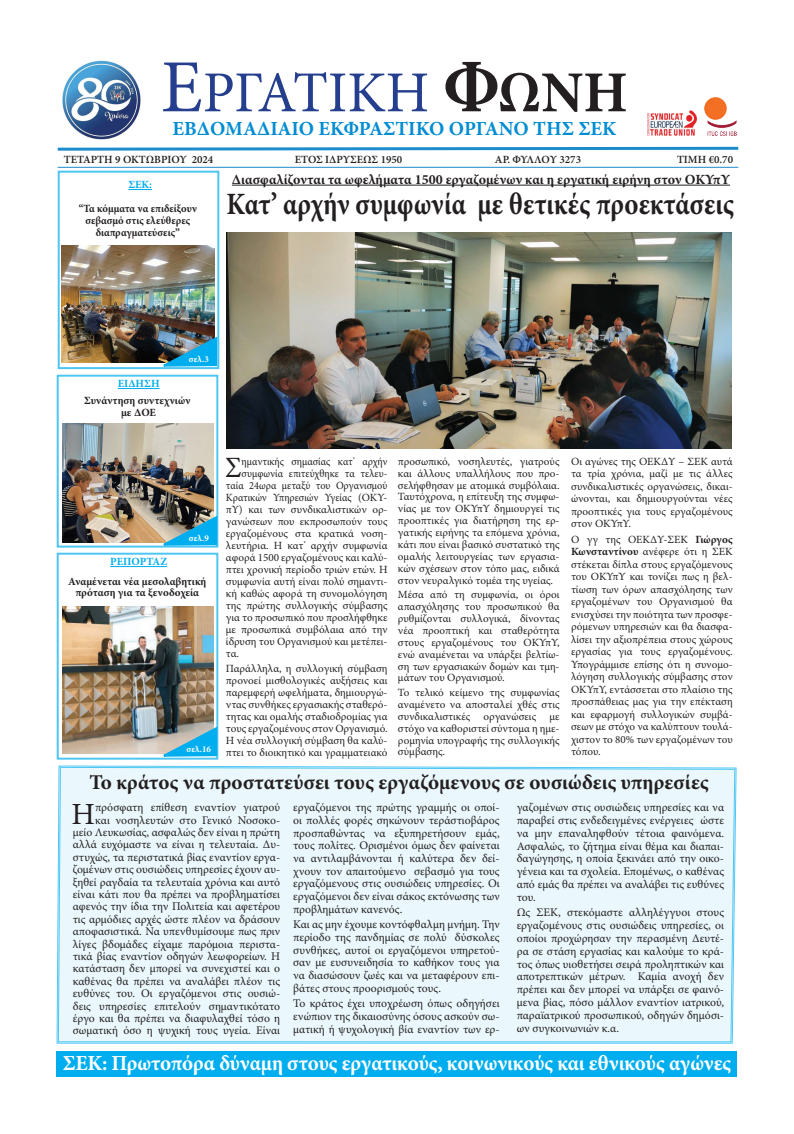
<style>
.page{position:relative;width:794px;height:1134px;background:#fff}
.page>*{position:absolute;margin:0;border:0;box-sizing:border-box;transform-origin:0 0}
.t1{font:58px "Minion Pro";letter-spacing:-.005em;color:#253f8e}
.t2{font:700 31px "Minion Pro";color:#231f20;scale:.86 1}
.t3{font:30.8px "Minion Pro";color:#231f20}
.t4{font:29.5px "Minion Pro";color:#231f20;scale:.94 1}
.t5{font:700 21.5px "Minion Pro";letter-spacing:-.01em;color:#fff}
.t6{font:700 21px "Minion Pro";letter-spacing:.005em;color:#231f20}
.t7{font:700 20px "Minion Pro";color:#008cd3}
.t8{font:700 14px "Minion Pro";color:#231f20}
.t9{font:11.7px/12.4px "Minion Pro";color:#231f20;text-align:justify}
.t10{font:11px/12.5px "Minion Pro";color:#231f20;text-align:justify}
.t11{font:11px "Minion Pro";color:#231f20;scale:.94 1}
.t12{font:700 11px/11px "Minion Pro";color:#231f20;text-align:center}
.t13{font:700 11px/12px "Minion Pro";color:#231f20;text-align:center;scale:.96 1}
.t14{font:600 11px "Minion Pro";color:#231f20}
.t15{font:700 11px "Minion Pro";color:#00aeef}
.t16{font:700 9px "Minion Pro";color:#fff}
.s1{font-size:75px}
.s2{font-weight:700;font-size:75px;color:#231f20}
.s3{font-weight:700;color:#231f20}
.s4{font-weight:700}
</style>
<div class="page">
<img style="left:62px;top:246px;width:153px;height:117px">
<img style="left:63px;top:424px;width:150px;height:118px">
<hr style="left:118px;top:388px;width:42px;height:1px;background:#00aeef">
<svg style="left:156px;top:514px;width:63px;height:33px;background:#529aaf"></svg>
<img style="left:62px;top:60px;width:79px;height:80px">
<hr style="left:232px;top:185px;width:498px;height:1px;background:#231f20">
<svg style="left:56px;top:765px;width:681px;height:287px"></svg>
<div style="left:58px;top:767px;width:677px;height:275px;background:#eaf7fc"></div>
<svg style="left:128px;top:189px;width:24px;height:1px"></svg>
<img style="left:63px;top:606px;width:150px;height:147px">
<hr style="left:110px;top:566px;width:57px;height:1px;background:#00aeef">
<svg style="left:156px;top:725px;width:63px;height:33px;background:#67aec5"></svg>
<img style="left:227px;top:233px;width:504px;height:215px">
<img style="left:156px;top:335px;width:63px;height:33px">
<img style="left:704px;top:98px;width:32px;height:38px">
<img style="left:647px;top:111px;width:49px;height:24px">
<svg style="left:57px;top:146px;width:682px;height:5px"></svg>
<hr style="left:58px;top:167px;width:680px;height:1px;background:#1d8ccc">
<div style="left:57px;top:1051px;width:680px;height:26px;background:#00aeef"></div>
<p class="t1" style="left:161px;top:54px;width:468px"><span class="s1">Ε</span>ΡΓΑΤΙΚΗ <span class="s2">Φ</span><span class="s3">ΩΝΗ</span></p>
<p class="t7" style="left:173px;top:115px;width:445px">ΕΒΔΟΜΑΔΙΑΙΟ ΕΚΦΡΑΣΤΙΚΟ ΟΡΓΑΝΟ ΤΗΣ ΣΕΚ</p>
<p class="t14" style="left:64px;top:151px;width:151px">ΤΕΤΑΡΤΗ 9 ΟΚΤΩΒΡΙΟΥ 2024</p>
<p class="t14" style="left:495px;top:151px;width:88px">ΑΡ. ΦΥΛΛΟΥ 3273</p>
<p class="t14" style="left:295px;top:151px;width:109px">ΕΤΟΣ ΙΔΡΥΣΕΩΣ 1950</p>
<p class="t14" style="left:677px;top:151px;width:58px">ΤΙΜΗ €0.70</p>
<p class="t15" style="left:128px;top:177px;width:25px">ΣΕΚ:</p>
<p class="t13" style="left:79px;top:202px;width:124px">“Τα κόμματα να επιδείξουν σεβασμό στις ελεύθερες διαπραγματεύσεις”</p>
<p class="t8" style="left:232px;top:169px;width:499px">Διασφαλίζονται τα ωφελήματα 1500 εργαζομένων και η εργατική ειρήνη στον ΟΚΥπΥ</p>
<p class="t2" style="left:226px;top:183px;width:591px">Κατ’ αρχήν συμφωνία με θετικές προεκτάσεις</p>
<p class="t16" style="left:189px;top:353px;width:22px">σελ.3</p>
<p class="t15" style="left:118px;top:376px;width:43px">ΕΙΔΗΣΗ</p>
<p class="t12" style="left:84px;top:394px;width:108px">Συνάντηση συντεχνιών</p>
<p class="t12" style="left:121px;top:406px;width:36px">με ΔΟΕ</p>
<p class="t16" style="left:189px;top:532px;width:22px">σελ.9</p>
<p class="t15" style="left:110px;top:554px;width:58px">ΡΕΠΟΡΤΑΖ</p>
<p class="t12" style="left:68px;top:575px;width:140px">Αναμένεται νέα μεσολαβητική πρόταση για τα ξενοδοχεία</p>
<p class="t16" style="left:187px;top:743px;width:26px">σελ.16</p>
<p class="t4" style="left:225px;top:448px;width:19px">Σ</p>
<p class="t11" style="left:241px;top:454px;width:157px">ημαντικής σημασίας κατ’ αρχήν</p>
<p class="t11" style="left:241px;top:466px;width:157px">συμφωνία επιτεύχθηκε τα τελευ-</p>
<p class="t11" style="left:226px;top:478px;width:173px">ταία 24ωρα μεταξύ του Οργανισμού</p>
<p class="t11" style="left:226px;top:490px;width:173px">Κρατικών Υπηρεσιών Υγείας (ΟΚΥ-</p>
<p class="t10" style="left:226px;top:503px;width:163px">πΥ) και των συνδικαλιστικών ορ-</p>
<p class="t10" style="left:226px;top:515px;width:163px">γανώσεων που εκπροσωπούν τους</p>
<p class="t10" style="left:226px;top:527px;width:163px">εργαζομένους στα κρατικά νοση-</p>
<p class="t10" style="left:226px;top:539px;width:163px">λευτήρια. Η κατ’ αρχήν συμφωνία</p>
<p class="t10" style="left:226px;top:551px;width:163px">αφορά 1500 εργαζομένους και καλύ-</p>
<p class="t10" style="left:226px;top:563px;width:163px">πτει χρονική περίοδο τριών ετών. Η</p>
<p class="t10" style="left:226px;top:575px;width:163px">συμφωνία αυτή είναι πολύ σημαντι-</p>
<p class="t10" style="left:226px;top:587px;width:163px">κή καθώς αφορά τη συνομολόγηση</p>
<p class="t10" style="left:226px;top:599px;width:163px">της πρώτης συλλογικής σύμβασης</p>
<p class="t10" style="left:226px;top:611px;width:163px">για το προσωπικό που προσλήφθηκε</p>
<p class="t10" style="left:226px;top:623px;width:163px">με προσωπικά συμβόλαια από την</p>
<p class="t10" style="left:226px;top:635px;width:163px">ίδρυση του Οργανισμού και μετέπει-</p>
<p class="t10" style="left:226px;top:647px;width:15px">τα.</p>
<p class="t10" style="left:226px;top:662px;width:163px;line-height:12px">Παράλληλα, η συλλογική σύμβαση προνοεί μισθολογικές αυξήσεις και παρεμφερή ωφελήματα, δημιουργώ&shy;ντας συνθήκες εργασιακής σταθερό&shy;τητας και ομαλής σταδιοδρομίας για τους εργαζομένους στον Οργανισμό.<br>Η νέα συλλογική σύμβαση θα καλύ&shy;πτει το διοικητικό και γραμματειακό</p>
<p class="t10" style="left:398px;top:455px;width:163px;line-height:11.9px">προσωπικό, νοσηλευτές, γιατρούς και άλλους υπαλλήλους που προ&shy;σελήφθησαν με ατομικά συμβόλαια.<br>Ταυτόχρονα, η επίτευξη της συμφω&shy;νίας με τον ΟΚΥπΥ δημιουργεί τις προοπτικές για διατήρηση της ερ&shy;γατικής ειρήνης τα επόμενα χρόνια, κάτι που είναι βασικό συστατικό της ομαλής λειτουργείας των εργασια&shy;κών σχέσεων στον τόπο μας, ειδικά στον νευραλγικό τομέα της υγείας.</p>
<p class="t10" style="left:398px;top:589px;width:163px;line-height:11.9px">Μέσα από τη συμφωνία, οι όροι απασχόλησης του προσωπικού θα ρυθμίζονται συλλογικά, δίνοντας νέα προοπτική και σταθερότητα στους εργαζομένους του ΟΚΥπΥ, ενώ αναμένεται να υπάρξει βελτίω&shy;ση των εργασιακών δομών και τμη&shy;μάτων του Οργανισμού.</p>
<p class="t10" style="left:398px;top:687px;width:163px;line-height:11.9px">Το τελικό κείμενο της συμφωνίας αναμένετο να αποσταλεί χθές στις συνδικαλιστικές οργανώσεις με στόχο να καθοριστεί σύντομα η ημε&shy;ρομηνία υπογραφής της συλλογικής σύμβασης.</p>
<p class="t10" style="left:571px;top:455px;width:163px">Οι αγώνες της ΟΕΚΔΥ – ΣΕΚ αυτά τα τρία χρόνια, μαζί με τις άλλες συνδικαλιστικές οργανώσεις, δικαι&shy;ώνονται, και δημιουργούνται νέες προοπτικές για τους εργαζομένους στον ΟΚΥπΥ.</p>
<p class="t10" style="left:571px;top:533px;width:163px">Ο γγ της ΟΕΚΔΥ-ΣΕΚ <span class="s4">Γιώργος Κωνσταντίνου</span> ανέφερε ότι η ΣΕΚ στέκεται δίπλα στους εργαζόμενους του ΟΚΥπΥ και τονίζει πως η βελ&shy;τίωση των όρων απασχόλησης των εργαζομένων του Οργανισμού θα ενισχύσει την ποιότητα των προσφε&shy;ρόμενων υπηρεσιών και θα διασφα&shy;λίσει την αξιοπρέπεια στους χώρους εργασίας για τους εργαζομένους.<br>Υπογράμμισε επίσης ότι η συνομο&shy;λόγηση συλλογικής σύμβασης στον ΟΚΥπΥ, εντάσσεται στο πλαίσιο της προσπάθειας μας για την επέκταση και εφαρμογή συλλογικών συμβά&shy;σεων με στόχο να καλύπτουν τουλά&shy;χιστον το 80% των εργαζομένων του τόπου.</p>
<p class="t6" style="left:89px;top:767px;width:620px">Το κράτος να προστατεύσει τους εργαζόμενους σε ουσιώδεις υπηρεσίες</p>
<p class="t9" style="left:73px;top:801px;width:209px;text-align:right">πρόσφατη επίθεση εναντίον γιατρού<br>και νοσηλευτών στο Γενικό Νοσοκο&shy;μείο Λευκωσίας, ασφαλώς δεν είναι η πρώτη αλλά ευχόμαστε να είναι η τελευταία. Δυ&shy;στυχώς, τα περιστατικά βίας εναντίον εργα&shy;ζομένων στις ουσιώδεις υπηρεσίες έχουν αυ&shy;ξηθεί ραγδαία τα τελευταία χρόνια και αυτό είναι κάτι που θα πρέπει να προβληματίσει αφενός την ίδια την Πολιτεία και αφετέρου τις αρμόδιες αρχές ώστε πλέον να δράσουν αποφασιστικά. Να υπενθυμίσουμε πως πριν λίγες βδομάδες είχαμε παρόμοια περιστα&shy;τικά βίας εναντίον οδηγών λεωφορείων. Η κατάσταση δεν μπορεί να συνεχιστεί και ο καθένας θα πρέπει να αναλάβει πλέον τις ευθύνες του. Οι εργαζόμενοι στις ουσιώ&shy;δεις υπηρεσίες επιτελούν σημαντικότατο έργο και θα πρέπει να διαφυλαχθεί τόσο η σωματική όσο η ψυχική τους υγεία. Είναι</p>
<p class="t9" style="left:517px;top:801px;width:209px;line-height:12.8px">γαζομένων στις ουσιώδεις υπηρεσίες και να παραβεί στις ενδεδειγμένες ενέργειες ώστε να μην επαναληφθούν τέτοια φαινόμενα.<br>Ασφαλώς, το ζήτημα είναι θέμα και διαπαι&shy;δαγώγησης, η οποία ξεκινάει από την οικο&shy;γένεια και τα σχολεία. Επομένως, ο καθένας από εμάς θα πρέπει να αναλάβει τις ευθύνες του.</p>
<p class="t9" style="left:293px;top:801px;width:208px;line-height:12.7px">εργαζόμενοι της πρώτης γραμμής οι οποί&shy;οι πολλές φορές σηκώνουν τεράστιοβάρος προσπαθώντας να εξυπηρετήσουν εμάς, τους πολίτες. Ορισμένοι όμως δεν φαίνεται να αντιλαμβάνονται ή καλύτερα δεν δεί&shy;χνουν τον απαιτούμενο σεβασμό για τους εργαζόμενους στις ουσιώδεις υπηρεσίες. Οι εργαζόμενοι δεν είναι σάκος εκτόνωσης των προβλημάτων κανενός.</p>
<p class="t9" style="left:293px;top:918px;width:208px;line-height:12.7px">Και ας μην έχουμε κοντόφθαλμη μνήμη. Την περίοδο της πανδημίας σε πολύ δύσκολες συνθήκες, αυτοί οι εργαζόμενοι υπηρετού&shy;σαν με ευσυνειδησία το καθήκον τους για να διασώσουν ζωές και να μεταφέρουν επι&shy;βάτες στους προορισμούς τους.</p>
<p class="t9" style="left:293px;top:997px;width:208px;line-height:12.7px">Το κράτος έχει υποχρέωση όπως οδηγήσει ενώπιον της δικαιοσύνης όσους ασκούν σω&shy;ματική ή ψυχολογική βία εναντίον των ερ-</p>
<p class="t3" style="left:72px;top:793px;width:25px">Η</p>
<p class="t9" style="left:517px;top:906px;width:209px;line-height:12.8px">Ως ΣΕΚ, στεκόμαστε αλληλέγγυοι στους εργαζομένους στις ουσιώδεις υπηρεσίες, οι οποίοι προχώρησαν την περασμένη Δευτέ&shy;ρα σε στάση εργασίας και καλούμε το κρά&shy;τος όπως υιοθετήσει σειρά προληπτικών και αποτρεπτικών μέτρων. Καμία ανοχή δεν πρέπει και δεν μπορεί να υπάρξει σε φαινό&shy;μενα βίας, πόσο μάλλον εναντίον ιατρικού, παραϊατρικού προσωπικού, οδηγών δημόσι&shy;ων συγκοινωνιών κ.α.</p>
<p class="t5" style="left:63px;top:1048px;width:670px">ΣΕΚ: Πρωτοπόρα δύναμη στους εργατικούς, κοινωνικούς και εθνικούς αγώνες</p>
</div>
